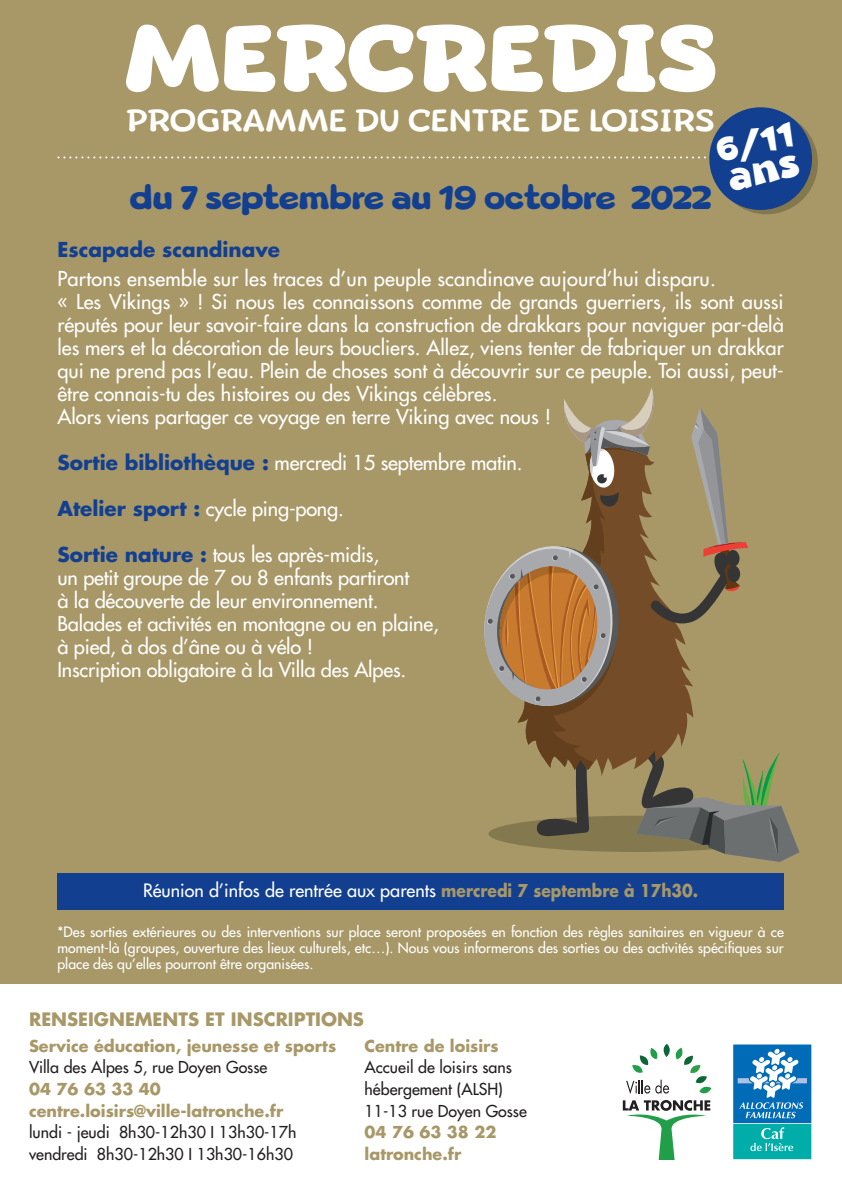
<style>
.page{position:relative;width:842px;height:1190px;background:#fff}
.page>*{position:absolute;margin:0;border:0;box-sizing:border-box;transform-origin:0 0}
.t1{font:800 90px "Beebzz Rounded";letter-spacing:-.01em;color:#fff}
.t2{font:700 32px "Beebzz Rounded";letter-spacing:-.02em;color:#123f90}
.t3{font:800 32px "Beebzz";color:#fff}
.t4{font:500 30px "Beebzz Rounded";letter-spacing:.02em;color:#fff}
.t5{font:20px/23px "Futura";color:#fff}
.t6{font:700 20px "Futura";color:#123f90}
.t7{font:18px "Futura";color:#fff}
.t8{font:700 18px "Futura";color:#a89868}
.t9{font:16px/21.6px "Futura";color:#231f20}
.t10{font:700 16px/21.6px "Futura";color:#a89868}
.t11{font:14px/16px "Futura";color:#fff;text-align:justify}
.s1{font-weight:700;color:#123f90}
.s2{font-weight:700;font-size:17.2px;color:#a89868}
</style>
<div class="page">
<div style="left:0;top:0;width:841px;height:983px;background:#a89868"></div>
<svg style="left:733px;top:1044px;width:78px;height:115px;background:#319ac0"></svg>
<svg style="left:622px;top:1043px;width:89px;height:116px"></svg>
<div style="left:57px;top:872px;width:726px;height:37px;background:#123f90"></div>
<svg style="left:484px;top:388px;width:315px;height:473px"></svg>
<svg style="left:57px;top:107px;width:761px;height:108px"></svg>
<h1 class="t1" style="left:124px;top:2px;width:595px">MERCREDIS</h1>
<h3 class="t4" style="left:126px;top:103px;width:589px">PROGRAMME DU CENTRE DE LOISIRS</h3>
<h2 class="t3" style="left:711px;top:130px;width:81px;rotate:-13deg">6/11</h2>
<h2 class="t2" style="left:129px;top:178px;width:584px">du 7 septembre au 19 octobre 2022</h2>
<p class="t6" style="left:57px;top:235px;width:224px">Escapade scandinave</p>
<p class="t5" style="left:57px;top:266px;width:727px">Partons ensemble sur les traces d’un peuple scandinave aujourd’hui disparu.<br>« Les Vikings » ! Si nous les connaissons comme de grands guerriers, ils sont aussi réputés pour leur savoir-faire dans la construction de drakkars pour naviguer par-delà les mers et la décoration de leurs boucliers. Allez, viens tenter de fabriquer un drakkar qui ne prend pas l’eau. Plein de choses sont à découvrir sur ce peuple. Toi aussi, peut&shy;être connais-tu des histoires ou des Vikings célèbres.<br>Alors viens partager ce voyage en terre Viking avec nous !</p>
<p class="t5" style="left:57px;top:450px;width:466px"><span class="s1">Sortie bibliothèque :</span> mercredi 15 septembre matin.</p>
<p class="t5" style="left:57px;top:496px;width:288px"><span class="s1">Atelier sport :</span> cycle ping-pong.</p>
<p class="t5" style="left:57px;top:542px;width:383px"><span class="s1">Sortie nature :</span> tous les après-midis,<br>un petit groupe de 7 ou 8 enfants partiront<br>à la découverte de leur environnement.<br>Balades et activités en montagne ou en plaine, à pied, à dos d’âne ou à vélo !<br>Inscription obligatoire à la Villa des Alpes.</p>
<p class="t7" style="left:143px;top:878px;width:556px">Réunion d’infos de rentrée aux parents <span class="s2">mercredi 7 septembre à 17h30.</span></p>
<p class="t11" style="left:57px;top:923px;width:727px">*Des sorties extérieures ou des interventions sur place seront proposées en fonction des règles sanitaires en vigueur à ce moment-là (groupes, ouverture des lieux culturels, etc…). Nous vous informerons des sorties ou des activités spécifiques sur place dès qu’elles pourront être organisées.</p>
<p class="t8" style="left:29px;top:1006px;width:336px">RENSEIGNEMENTS ET INSCRIPTIONS</p>
<p class="t10" style="left:29px;top:1034px;width:308px">Service éducation, jeunesse et sports</p>
<p class="t9" style="left:29px;top:1056px;width:240px">Villa des Alpes 5, rue Doyen Gosse</p>
<p class="t10" style="left:29px;top:1077px;width:256px">04 76 63 33 40 centre.loisirs@ville-latronche.fr</p>
<p class="t9" style="left:29px;top:1121px;width:269px">lundi - jeudi 8h30-12h30 I 13h30-17h vendredi 8h30-12h30 I 13h30-16h30</p>
<p class="t10" style="left:364px;top:1034px;width:136px">Centre de loisirs</p>
<p class="t9" style="left:364px;top:1056px;width:164px">Accueil de loisirs sans hébergement (ALSH)<br>11-13 rue Doyen Gosse</p>
<p class="t10" style="left:364px;top:1120px;width:133px">04 76 63 38 22 latronche.fr</p>
</div>
